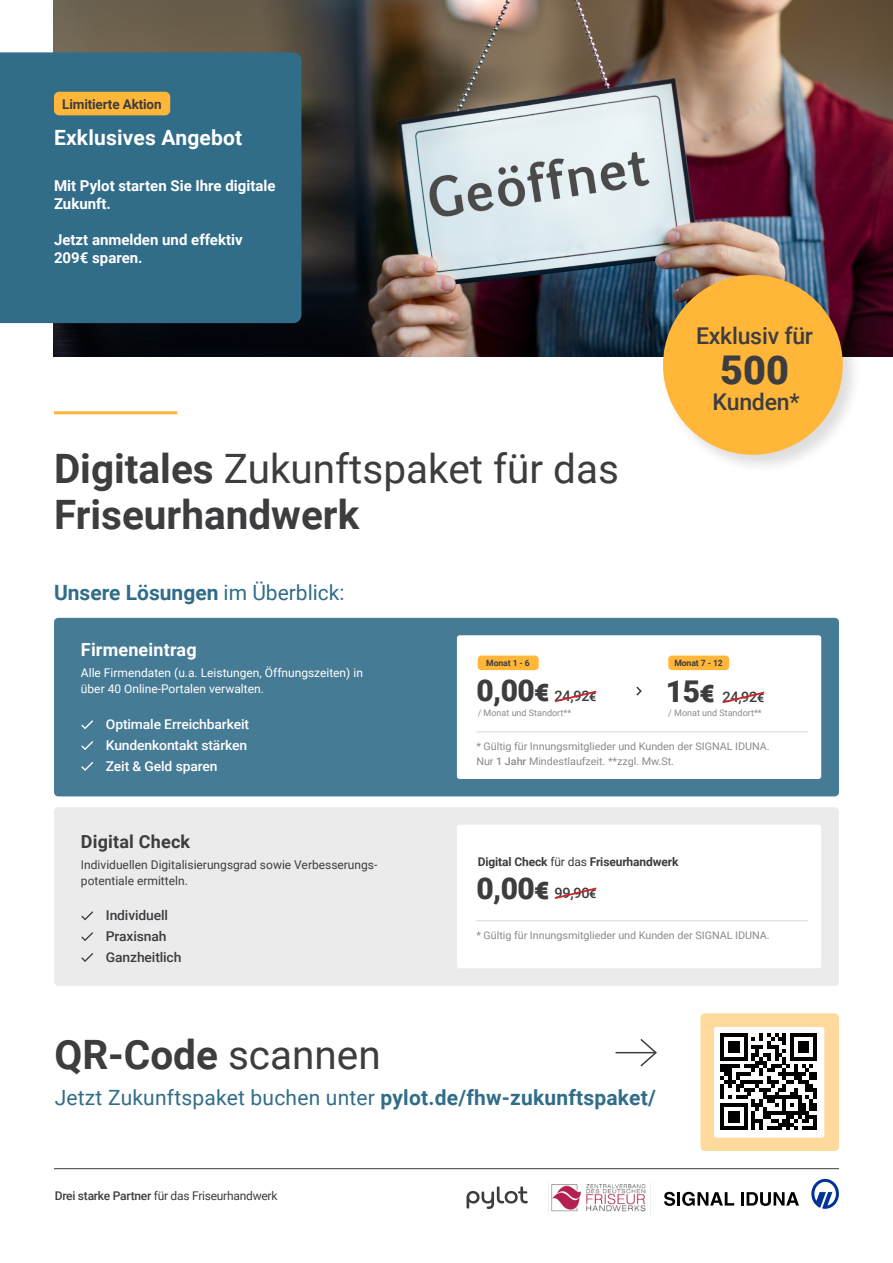
<style>
.page{position:relative;width:893px;height:1263px;background:#fff}
.page>*{position:absolute;margin:0;border:0;box-sizing:border-box;transform-origin:0 0}
.t1{font:700 40.5px "Roboto";color:#3d3d40}
.t2{font:40.5px "Roboto";color:#3d3d40}
.t3{font:900 39.6px "Roboto";color:#3d3d40}
.t4{font:900 30px "Roboto";color:#3d3d40}
.t5{font:500 23.1px "Roboto";letter-spacing:-.01em;color:#3d3d40}
.t6{font:21px "Roboto";letter-spacing:.01em;color:#316d89}
.t7{font:700 21px "Roboto";color:#316d89}
.t8{font:700 21px "Roboto";letter-spacing:.01em;color:#fff}
.t9{font:700 18px "Roboto";letter-spacing:.01em;color:#fff}
.t10{font:700 18px "Roboto";letter-spacing:.01em;color:#3d3d40}
.t11{font:700 15px/18px "Roboto";color:#fff}
.t12{font:500 14.4px "Roboto";letter-spacing:-.02em;color:#3d3d40}
.t13{font:500 13.5px "Roboto";letter-spacing:-.01em;color:#fff}
.t14{font:500 13.5px "Roboto";letter-spacing:-.01em;color:#3d3d40}
.t15{font:700 13.5px "Roboto";letter-spacing:-.01em;color:#3d3d40}
.t16{font:12px "Roboto";color:#fff}
.t17{font:12px "Roboto";color:#3d3d40}
.t18{font:12px "Roboto";letter-spacing:-.02em;color:#3d3d40}
.t19{font:700 12px "Roboto";letter-spacing:-.01em;color:#3d3d40}
.t20{font:10.5px "Roboto";letter-spacing:-.005em;color:#8b8a90}
.t21{font:9px "Roboto";color:#8b8a90}
.t22{font:700 8.7px "Roboto";letter-spacing:-.01em;color:#3d3d40}
.s1{font-weight:700}
.s2{font-weight:400}
.s3{font-weight:500}
</style>
<div class="page">
<div style="left:700px;top:1013px;width:139px;height:138px;background:#ffda9c;border-radius:4px"></div>
<img style="left:54px;top:0;width:839px;height:357px">
<div style="left:0;top:52px;width:301px;height:271px;background:#316d89"></div>
<div style="left:54px;top:92px;width:116px;height:23px;background:#ffb639;border-radius:5px"></div>
<hr style="left:54px;top:411px;width:123px;height:3px;background:#ffb639">
<hr style="left:54px;top:1168px;width:785px;height:1px;background:#3d3d40">
<svg style="left:466px;top:1186px;width:41px;height:23px"></svg>
<svg style="left:811px;top:1179px;width:28px;height:30px"></svg>
<svg style="left:693px;top:1192px;width:41px;height:14px"></svg>
<svg style="left:741px;top:1192px;width:58px;height:14px"></svg>
<img style="left:507px;top:1183px;width:186px;height:33px">
<svg style="left:714px;top:1027px;width:110px;height:110px;background:#939393"></svg>
<div style="left:54px;top:618px;width:785px;height:178px;background:#467b95;border-radius:4px"></div>
<div style="left:54px;top:807px;width:785px;height:179px;background:#ebebec;border-radius:4px"></div>
<div style="left:457px;top:635px;width:364px;height:144px;background:#fff;border-radius:3px"></div>
<div style="left:457px;top:825px;width:364px;height:143px;background:#fff;border-radius:3px"></div>
<svg style="left:554px;top:690px;width:43px;height:13px"></svg>
<div style="left:478px;top:655px;width:61px;height:15px;background:#ffb639;border-radius:4px"></div>
<svg style="left:554px;top:887px;width:43px;height:12px"></svg>
<svg style="left:722px;top:691px;width:43px;height:13px"></svg>
<div style="left:668px;top:655px;width:61px;height:15px;background:#ffb639;border-radius:4px"></div>
<hr style="left:476px;top:731px;width:332px;height:1px;background:#d8d8d9">
<hr style="left:476px;top:920px;width:332px;height:1px;background:#d8d8d9">
<svg style="left:636px;top:686px;width:6px;height:10px"></svg>
<svg style="left:639px;top:1039px;width:18px;height:28px"></svg>
<hr style="left:615px;top:1052px;width:40px;height:1px;background:#3d3d40">
<div style="left:661px;top:273px;width:201px;height:201px;background:#231f20;opacity:.15"></div>
<div style="left:663px;top:275px;width:180px;height:180px;background:#ffb639;border-radius:50%"></div>
<svg style="left:81px;top:911px;width:12px;height:9px"></svg>
<svg style="left:81px;top:953px;width:12px;height:9px"></svg>
<svg style="left:81px;top:932px;width:12px;height:9px"></svg>
<svg style="left:81px;top:720px;width:12px;height:9px"></svg>
<svg style="left:81px;top:741px;width:12px;height:9px"></svg>
<svg style="left:81px;top:762px;width:12px;height:9px"></svg>
<p class="t15" style="left:62px;top:95px;width:101px">Limitierte Aktion</p>
<p class="t8" style="left:54px;top:123px;width:190px">Exklusives Angebot</p>
<p class="t11" style="left:54px;top:176px;width:223px">Mit Pylot starten Sie Ihre digitale<br>Zukunft.</p>
<p class="t11" style="left:54px;top:230px;width:190px">Jetzt anmelden und effektiv</p>
<p class="t11" style="left:54px;top:248px;width:90px">209€ sparen.</p>
<p class="t2" style="left:54px;top:440px;width:566px"><span class="s1">Digitales</span> Zukunftspaket für das</p>
<p class="t1" style="left:54px;top:487px;width:307px">Friseurhandwerk</p>
<p class="t7" style="left:54px;top:577px;width:292px">Unsere Lösungen <span class="s2">im Überblick:</span></p>
<p class="t9" style="left:81px;top:637px;width:117px">Firmeneintrag</p>
<p class="t16" style="left:81px;top:664px;width:283px">Alle Firmendaten (u.a. Leistungen, Öffnungszeiten) in</p>
<p class="t16" style="left:81px;top:680px;width:184px">über 40 Online-Portalen verwalten.</p>
<p class="t22" style="left:486px;top:657px;width:45px">Monat 1 - 6</p>
<p class="t4" style="left:476px;top:669px;width:75px">0,00€</p>
<p class="t12" style="left:555px;top:686px;width:43px">24,92€</p>
<p class="t21" style="left:478px;top:706px;width:95px">/ Monat und Standort**</p>
<p class="t5" style="left:696px;top:319px;width:119px">Exklusiv für</p>
<p class="t3" style="left:720px;top:342px;width:70px">500</p>
<p class="t5" style="left:713px;top:385px;width:89px">Kunden*</p>
<p class="t22" style="left:674px;top:657px;width:50px">Monat 7 - 12</p>
<p class="t4" style="left:666px;top:670px;width:50px">15€</p>
<p class="t12" style="left:722px;top:687px;width:43px">24,92€</p>
<p class="t21" style="left:668px;top:706px;width:95px">/ Monat und Standort**</p>
<p class="t13" style="left:106px;top:714px;width:145px">Optimale Erreichbarkeit</p>
<p class="t13" style="left:106px;top:735px;width:143px">Kundenkontakt stärken</p>
<p class="t13" style="left:106px;top:756px;width:113px">Zeit &amp; Geld sparen</p>
<p class="t10" style="left:81px;top:829px;width:111px">Digital Check</p>
<p class="t17" style="left:81px;top:856px;width:298px">Individuellen Digitalisierungsgrad sowie Verbesserungs-</p>
<p class="t17" style="left:81px;top:872px;width:108px">potentiale ermitteln.</p>
<p class="t14" style="left:106px;top:905px;width:64px">Individuell</p>
<p class="t14" style="left:106px;top:926px;width:62px">Praxisnah</p>
<p class="t14" style="left:106px;top:947px;width:77px">Ganzheitlich</p>
<p class="t20" style="left:476px;top:739px;width:295px">* Gültig für Innungsmitglieder und Kunden der SIGNAL IDUNA.</p>
<p class="t20" style="left:476px;top:754px;width:199px">Nur <span class="s3">1 Jahr</span> Mindestlaufzeit. **zzgl. Mw.St.</p>
<p class="t19" style="left:478px;top:853px;width:202px">Digital Check <span class="s2">für das</span> Friseurhandwerk</p>
<p class="t4" style="left:476px;top:867px;width:75px">0,00€</p>
<p class="t12" style="left:555px;top:883px;width:43px">99,90€</p>
<p class="t20" style="left:476px;top:928px;width:295px">* Gültig für Innungsmitglieder und Kunden der SIGNAL IDUNA.</p>
<p class="t1" style="left:54px;top:1026px;width:328px">QR-Code <span class="s2">scannen</span></p>
<p class="t6" style="left:55px;top:1083px;width:603px">Jetzt Zukunftspaket buchen unter <span class="s1">pylot.de/fhw-zukunftspaket/</span></p>
<p class="t18" style="left:55px;top:1187px;width:224px"><span class="s3">Drei starke Partner</span> für das Friseurhandwerk</p>
</div>
